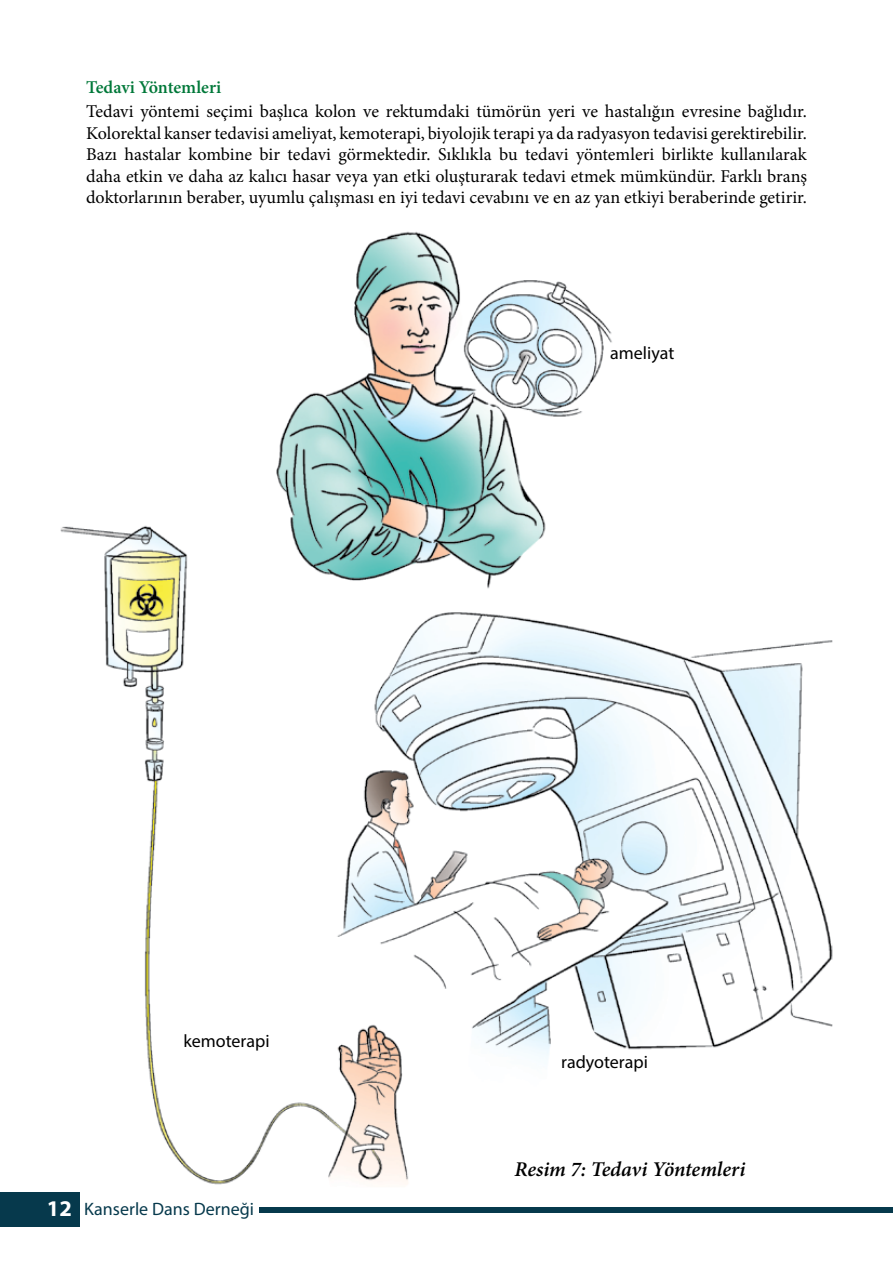
<style>
.page{position:relative;width:893px;height:1263px;background:#fff}
.page>*{position:absolute;margin:0;border:0;box-sizing:border-box;transform-origin:0 0}
.t1{font:italic 600 21px "Minion Pro";letter-spacing:-.005em;color:#000}
.t2{font:18px/21.6px "Minion Pro";color:#000;text-align:justify}
.t3{font:18px "Myriad Pro";color:#000}
.t4{font:18px "Myriad Pro";color:#06394c}
.t5{font:600 18px "Minion Pro";letter-spacing:-.005em;color:#007839}
.s1{font-weight:700;font-size:22.5px;color:#fff}
</style>
<div class="page">
<div style="left:1px;top:1192px;width:79px;height:35px;background:#06394c"></div>
<div style="left:260px;top:1208px;width:633px;height:5px;background:#06394c"></div>
<img style="left:61px;top:231px;width:771px;height:954px">
<p class="t5" style="left:86px;top:75px;width:137px">Tedavi Yöntemleri</p>
<p class="t2" style="left:86px;top:101px;width:722px">Tedavi yöntemi seçimi başlıca kolon ve rektumdaki tümörün yeri ve hastalığın evresine bağlıdır.<br>Kolorektal kanser tedavisi ameliyat, kemoterapi, biyolojik terapi ya da radyasyon tedavisi gerektirebilir.<br>Bazı hastalar kombine bir tedavi görmektedir. Sıklıkla bu tedavi yöntemleri birlikte kullanılarak daha etkin ve daha az kalıcı hasar veya yan etki oluşturarak tedavi etmek mümkündür. Farklı branş doktorlarının beraber, uyumlu çalışması en iyi tedavi cevabını ve en az yan etkiyi beraberinde getirir.</p>
<p class="t3" style="left:610px;top:342px;width:66px">ameliyat</p>
<p class="t3" style="left:183px;top:1030px;width:88px">kemoterapi</p>
<p class="t4" style="left:47px;top:1198px;width:208px"><span class="s1">12</span> Kanserle Dans Derneği</p>
<p class="t3" style="left:561px;top:1051px;width:88px">radyoterapi</p>
<p class="t1" style="left:514px;top:1155px;width:232px">Resim 7: Tedavi Yöntemleri</p>
</div>
